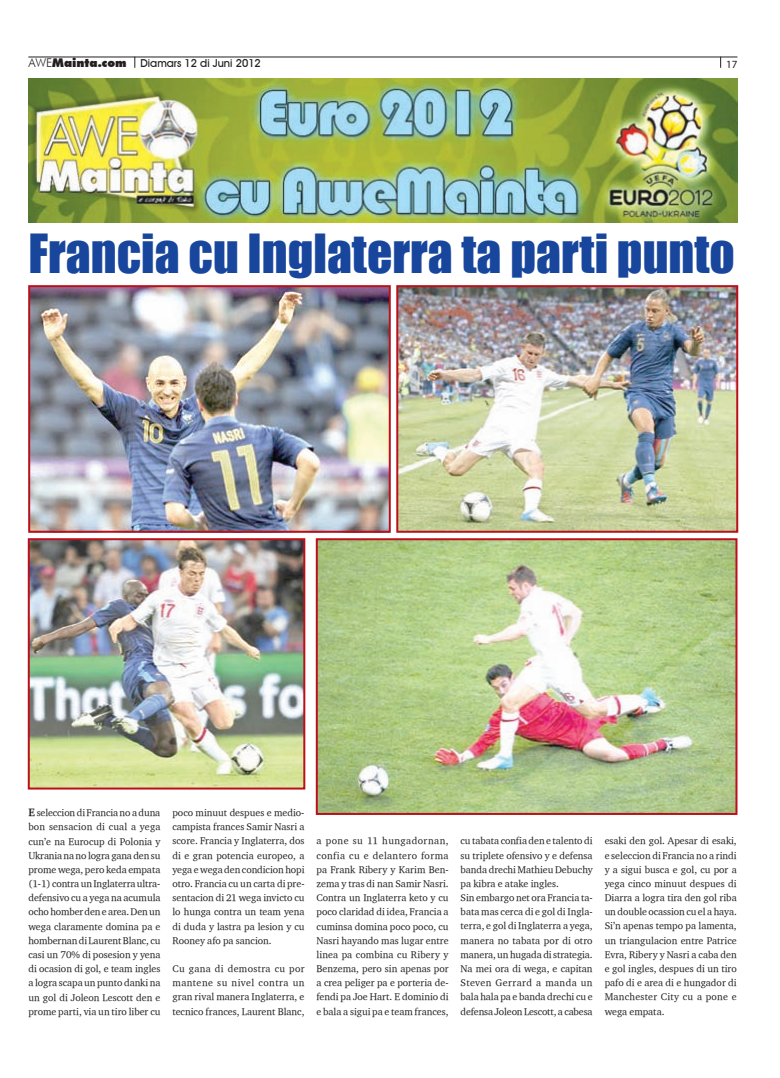
<style>
.page{position:relative;width:780px;height:1078px;background:#fff}
.page>*{position:absolute;margin:0;border:0;box-sizing:border-box;transform-origin:0 0}
.t1{font:49.5px "Impact";color:#18469d}
.t2{font:500 11px "Avant Garde IT Cby BT";color:#231f20}
.t3{font:11px "Myriad Pro";color:#231f20}
.t4{font:10px/14.2px "Charter ITCTT";color:#231f20;text-align:justify}
.s1{font-family:"Futura BT";font-weight:300;font-size:12px}
.s2{font-family:"Futura BT";font-weight:900;font-size:12px}
.s3{font-family:"Charter Bd ITCTT Bold";font-size:11px}
</style>
<div class="page">
<hr style="left:28px;top:57px;width:709px;height:1px;background:#231f20">
<img style="left:28px;top:79px;width:709px;height:143px">
<img style="left:31px;top:541px;width:271px;height:245px">
<div style="left:28px;top:538px;width:277px;height:251px;border:2px solid #ba101b"></div>
<img style="left:319px;top:541px;width:415px;height:270px">
<div style="left:316px;top:538px;width:421px;height:276px;border:2px solid #ba101b"></div>
<img style="left:399px;top:288px;width:336px;height:241px">
<div style="left:396px;top:285px;width:342px;height:247px;border:2px solid #ba101b"></div>
<img style="left:31px;top:288px;width:357px;height:241px">
<div style="left:28px;top:285px;width:363px;height:247px;border:2px solid #ba101b"></div>
<p class="t2" style="left:28px;top:57px;width:234px"><span class="s1">AWE</span><span class="s2">Mainta.com</span> Diamars 12 di Juni 2012</p>
<p class="t3" style="left:726px;top:57px;width:13px">17</p>
<h1 class="t1" style="left:28px;top:215px;width:708px">Francia cu Inglaterra ta parti punto</h1>
<p class="t4" style="left:28px;top:805px;width:134px"><span class="s3">E</span> seleccion di Francia no a duna bon sensacion di cual a yega cun’e na Eurocup di Polonia y Ukrania na no logra gana den su prome wega, pero keda empata (1-1) contra un Inglaterra ultra&shy;defensivo cu a yega na acumula ocho homber den e area. Den un wega claramente domina pa e hombernan di Laurent Blanc, cu casi un 70% di posesion y yena di ocasion di gol, e team ingles a logra scapa un punto danki na un gol di Joleon Lescott den e prome parti, via un tiro liber cu</p>
<p class="t4" style="left:172px;top:805px;width:134px">poco minuut despues e medio&shy;campista frances Samir Nasri a score. Francia y Inglaterra, dos di e gran potencia europeo, a yega e wega den condicion hopi otro. Francia cu un carta di pre&shy;sentacion di 21 wega invicto cu lo hunga contra un team yena di duda y lastra pa lesion y cu Rooney afo pa sancion.</p>
<p class="t4" style="left:172px;top:961px;width:134px">Cu gana di demostra cu por mantene su nivel contra un gran rival manera Inglaterra, e tecnico frances, Laurent Blanc,</p>
<p class="t4" style="left:316px;top:833px;width:134px">a pone su 11 hungadornan, confia cu e delantero forma pa Frank Ribery y Karim Ben&shy;zema y tras di nan Samir Nasri.<br>Contra un Inglaterra keto y cu poco claridad di idea, Francia a cuminsa domina poco poco, cu Nasri hayando mas lugar entre linea pa combina cu Ribery y Benzema, pero sin apenas por a crea peliger pa e porteria de&shy;fendi pa Joe Hart. E dominio di e bala a sigui pa e team frances,</p>
<p class="t4" style="left:460px;top:833px;width:133px;text-align:left">cu tabata confia den e talento di su triplete ofensivo y e defensa banda drechi Mathieu Debuchy pa kibra e atake ingles.<br>Sin embargo net ora Francia ta&shy;bata mas cerca di e gol di Ingla&shy;terra, e gol di Inglaterra a yega, manera no tabata por di otro manera, un hugada di strategia.<br>Na mei ora di wega, e capitan<br>Steven Gerrard a manda un bala hala pa e banda drechi cu e defensa Joleon Lescott, a cabesa</p>
<p class="t4" style="left:604px;top:833px;width:134px">esaki den gol. Apesar di esaki, e seleccion di Francia no a rindi y a sigui busca e gol, cu por a yega cinco minuut despues di Diarra a logra tira den gol riba un double ocassion cu el a haya.<br>Si’n apenas tempo pa lamenta, un triangulacion entre Patrice Evra, Ribery y Nasri a caba den e gol ingles, despues di un tiro pafo di e area di e hungador di Manchester City cu a pone e wega empata.</p>
</div>
